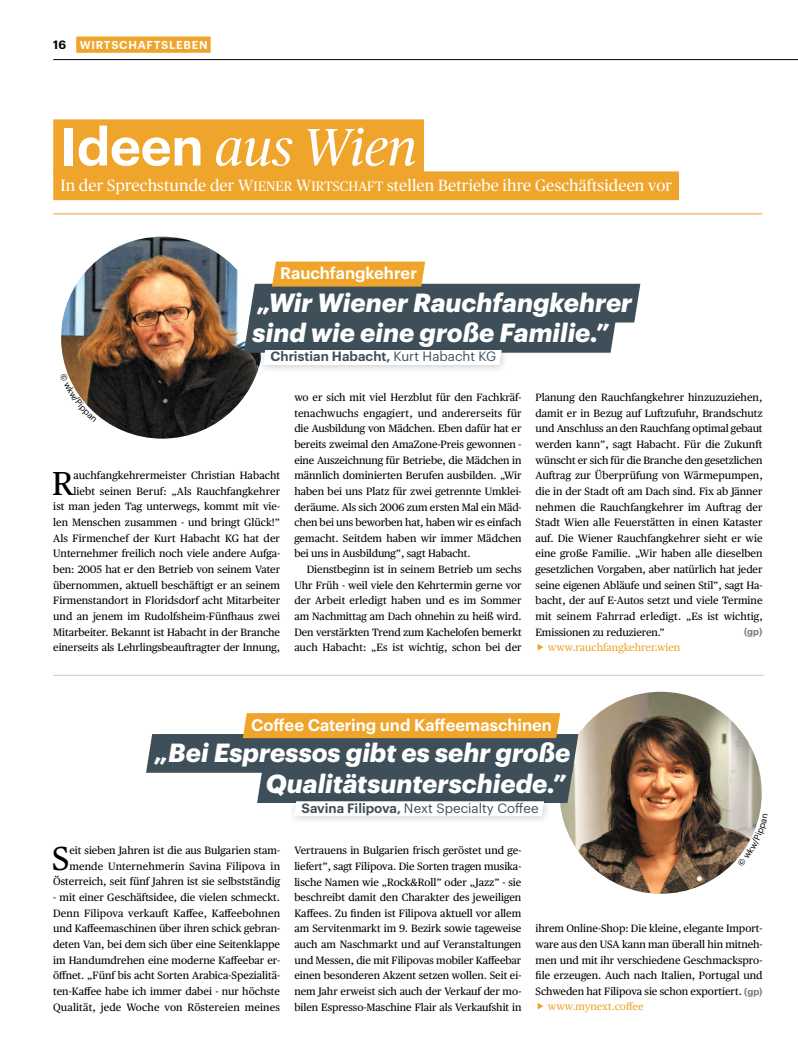
<style>
.page{position:relative;width:798px;height:1063px;background:#fff}
.page>*{position:absolute;margin:0;border:0;box-sizing:border-box;transform-origin:0 0}
.t1{font:italic 52.5px "Publico Headline";color:#fff}
.Fließtext_Serif_Initialie_2zeilig{font:33.12px "Publico Text";color:#000}
.NiB_Zitat{font:italic 700 25.75px "Graphik";color:#fff}
.NiB_Bezirk{font:600 16.5px "Graphik";color:#fff}
.t2{font:16.25px "Publico Headline";letter-spacing:.01em;color:#fff}
.NiB_Name{font:13.25px "Graphik";letter-spacing:.005em;color:#3f4f5a}
.NiB_Name-2{font:600 13.25px "Graphik";letter-spacing:.005em;color:#3f4f5a}
.t3{font:600 11.88px "Graphik";color:#000}
.Balken_Kategorie_GELB{font:600 11.25px "Graphik";letter-spacing:.065em;color:#fff}
.Fließtext_Serif_Initialie_2zeilig-2{font:10.62px/15.6px "Publico Text";color:#000;text-align:justify}
.Fließtext_Serif_mit_Einzug{font:10.62px/15.6px "Publico Text";letter-spacing:.01em;color:#000;text-align:justify}
.t4{font:10.62px "Publico Text";color:#efa52b}
.Fließtext_Serif_mit_Einzug-2{font:600 9.38px "Graphik";color:#787370}
.s1{font-family:"Graphik";font-weight:600;font-style:normal}
.s2{font-size:13.75px}
.s3{font-weight:400}
.s4{font-weight:600}
.s5{font-family:"Graphik";font-weight:600;font-size:9.38px;color:#787370}
</style>
<div class="page">
<div style="left:53px;top:171px;width:625px;height:29px;background:#efa52b"></div>
<div style="left:53px;top:119px;width:371px;height:55px;background:#efa52b"></div>
<img style="left:559px;top:692px;width:202px;height:202px;border-radius:101px">
<img style="left:61px;top:237px;width:202px;height:202px;border-radius:101px">
<hr style="left:53px;top:59px;width:744px;height:1px;background:#000">
<div style="left:76px;top:37px;width:134px;height:16px;background:#efa52b"></div>
<hr style="left:53px;top:214px;width:709px;height:1px;background:#efa52b">
<hr style="left:53px;top:675px;width:710px;height:1px;background:#cacaca">
<div style="left:251px;top:284px;width:386px;height:39px;background:#3f4f5a"></div>
<div style="left:247px;top:314px;width:366px;height:39px;background:#3f4f5a"></div>
<div style="left:274px;top:262px;width:149px;height:25px;background:#efa52b"></div>
<div style="left:257px;top:343px;width:253px;height:31px;background:#000;opacity:.2"></div>
<div style="left:264px;top:350px;width:236px;height:15px;background:#fff"></div>
<div style="left:149px;top:734px;width:426px;height:39px;background:#3f4f5a"></div>
<div style="left:260px;top:764px;width:310px;height:39px;background:#3f4f5a"></div>
<div style="left:245px;top:713px;width:313px;height:25px;background:#efa52b"></div>
<div style="left:288px;top:795px;width:264px;height:30px;background:#000;opacity:.2"></div>
<div style="left:295px;top:801px;width:247px;height:15px;background:#fff"></div>
<svg style="left:737px;top:814px;width:23px;height:45px"></svg>
<svg style="left:67px;top:373px;width:30px;height:42px"></svg>
<p class="t3" style="left:53px;top:36px;width:14px">16</p>
<p class="Balken_Kategorie_GELB" style="left:80px;top:36px;width:129px">WIRTSCHAFTSLEBEN</p>
<p class="t1" style="left:60px;top:111px;width:358px"><span class="s1">Ideen</span> aus Wien</p>
<p class="t2" style="left:60px;top:174px;width:613px">In der Sprechstunde der W<span class="s2">IENER</span> W<span class="s2">IRTSCHAFT</span> stellen Betriebe ihre Geschäftsideen vor</p>
<p class="NiB_Bezirk" style="left:280px;top:261px;width:138px">Rauchfangkehrer</p>
<p class="NiB_Zitat" style="left:257px;top:283px;width:376px">„Wir Wiener Rauchfangkehrer</p>
<p class="NiB_Zitat" style="left:252px;top:313px;width:357px">sind wie eine große Familie.”</p>
<p class="NiB_Name-2" style="left:270px;top:346px;width:227px">Christian Habacht, <span class="s3">Kurt Habacht KG</span></p>
<p class="Fließtext_Serif_Initialie_2zeilig-2" style="left:53px;top:467px;width:228px;text-align:right">auchfangkehrermeister Christian Habacht liebt seinen Beruf: „Als Rauchfangkehrer<br>ist man jeden Tag unterwegs, kommt mit vie&shy;len Menschen zusammen - und bringt Glück!” Als Firmenchef der Kurt Habacht KG hat der Unternehmer freilich noch viele andere Aufga&shy;ben: 2005 hat er den Betrieb von seinem Vater übernommen, aktuell beschäftigt er an seinem Firmenstandort in Floridsdorf acht Mitarbeiter und an jenem im Rudolfsheim-Fünfhaus zwei Mitarbeiter. Bekannt ist Habacht in der Branche einerseits als Lehrlingsbeauftragter der Innung,</p>
<p class="Fließtext_Serif_Initialie_2zeilig" style="left:52px;top:458px;width:23px">R</p>
<p class="Fließtext_Serif_Initialie_2zeilig-2" style="left:294px;top:389px;width:229px">wo er sich mit viel Herzblut für den Fachkräf&shy;tenachwuchs engagiert, und andererseits für die Ausbildung von Mädchen. Eben dafür hat er bereits zweimal den AmaZone-Preis gewonnen - eine Auszeichnung für Betriebe, die Mädchen in männlich dominierten Berufen ausbilden. „Wir haben bei uns Platz für zwei getrennte Umklei&shy;deräume. Als sich 2006 zum ersten Mal ein Mäd&shy;chen bei uns beworben hat, haben wir es einfach gemacht. Seitdem haben wir immer Mädchen bei uns in Ausbildung”, sagt Habacht.</p>
<p class="Fließtext_Serif_mit_Einzug" style="left:294px;top:561px;width:229px;text-indent:12px">Dienstbeginn ist in seinem Betrieb um sechs Uhr Früh - weil viele den Kehrtermin gerne vor der Arbeit erledigt haben und es im Sommer am Nachmittag am Dach ohnehin zu heiß wird.<br>Den verstärkten Trend zum Kachelofen bemerkt auch Habacht: „Es ist wichtig, schon bei der</p>
<p class="Fließtext_Serif_mit_Einzug" style="left:535px;top:389px;width:228px">Planung den Rauchfangkehrer hinzuzuziehen, damit er in Bezug auf Luftzufuhr, Brandschutz und Anschluss an den Rauchfang optimal gebaut werden kann”, sagt Habacht. Für die Zukunft wünscht er sich für die Branche den gesetzlichen Auftrag zur Überprüfung von Wärmepumpen, die in der Stadt oft am Dach sind. Fix ab Jänner nehmen die Rauchfangkehrer im Auftrag der Stadt Wien alle Feuerstätten in einen Kataster auf. Die Wiener Rauchfangkehrer sieht er wie eine große Familie. „Wir haben alle dieselben gesetzlichen Vorgaben, aber natürlich hat jeder seine eigenen Abläufe und seinen Stil”, sagt Ha&shy;bacht, der auf E-Autos setzt und viele Termine mit seinem Fahrrad erledigt. „Es ist wichtig, Emissionen zu reduzieren.”</p>
<p class="Fließtext_Serif_mit_Einzug-2" style="left:743px;top:625px;width:20px">(gp)</p>
<p class="t4" style="left:547px;top:639px;width:134px">www.rauchfangkehrer.wien</p>
<p class="NiB_Bezirk" style="left:251px;top:712px;width:302px">Coffee Catering und Kaffeemaschinen</p>
<p class="NiB_Zitat" style="left:155px;top:733px;width:417px">„Bei Espressos gibt es sehr große</p>
<p class="NiB_Zitat" style="left:266px;top:763px;width:301px">Qualitätsunterschiede.”</p>
<p class="Fließtext_Serif_Initialie_2zeilig-2" style="left:53px;top:842px;width:228px;text-align:right">eit sieben Jahren ist die aus Bulgarien stam&shy;mende Unternehmerin Savina Filipova in<br>Österreich, seit fünf Jahren ist sie selbstständig</p>
<p class="Fließtext_Serif_Initialie_2zeilig-2" style="left:53px;top:889px;width:228px">- mit einer Geschäftsidee, die vielen schmeckt.<br>Denn Filipova verkauft Kaffee, Kaffeebohnen und Kaffeemaschinen über ihren schick gebran&shy;deten Van, bei dem sich über eine Seitenklappe im Handumdrehen eine moderne Kaffeebar er&shy;öffnet. „Fünf bis acht Sorten Arabica-Spezialitä&shy;ten-Kaffee habe ich immer dabei - nur höchste Qualität, jede Woche von Röstereien meines</p>
<p class="Fließtext_Serif_Initialie_2zeilig" style="left:52px;top:833px;width:19px">S</p>
<p class="NiB_Name" style="left:301px;top:798px;width:239px"><span class="s4">Savina Filipova,</span> Next Specialty Coffee</p>
<p class="Fließtext_Serif_Initialie_2zeilig-2" style="left:294px;top:842px;width:228px">Vertrauens in Bulgarien frisch geröstet und ge&shy;liefert”, sagt Filipova. Die Sorten tragen musika&shy;lische Namen wie „Rock&amp;Roll” oder „Jazz” - sie beschreibt damit den Charakter des jeweiligen Kaffees. Zu finden ist Filipova aktuell vor allem am Servitenmarkt im 9. Bezirk sowie tageweise auch am Naschmarkt und auf Veranstaltungen und Messen, die mit Filipovas mobiler Kaffeebar einen besonderen Akzent setzen wollen. Seit ei&shy;nem Jahr erweist sich auch der Verkauf der mo&shy;bilen Espresso-Maschine Flair als Verkaufshit in</p>
<p class="Fließtext_Serif_Initialie_2zeilig-2" style="left:535px;top:920px;width:228px">ihrem Online-Shop: Die kleine, elegante Import&shy;ware aus den USA kann man überall hin mitneh&shy;men und mit ihr verschiedene Geschmackspro&shy;file erzeugen. Auch nach Italien, Portugal und Schweden hat Filipova sie schon exportiert. <span class="s5">(gp)</span></p>
<p class="t4" style="left:547px;top:999px;width:97px">www.mynext.coffee</p>
</div>
